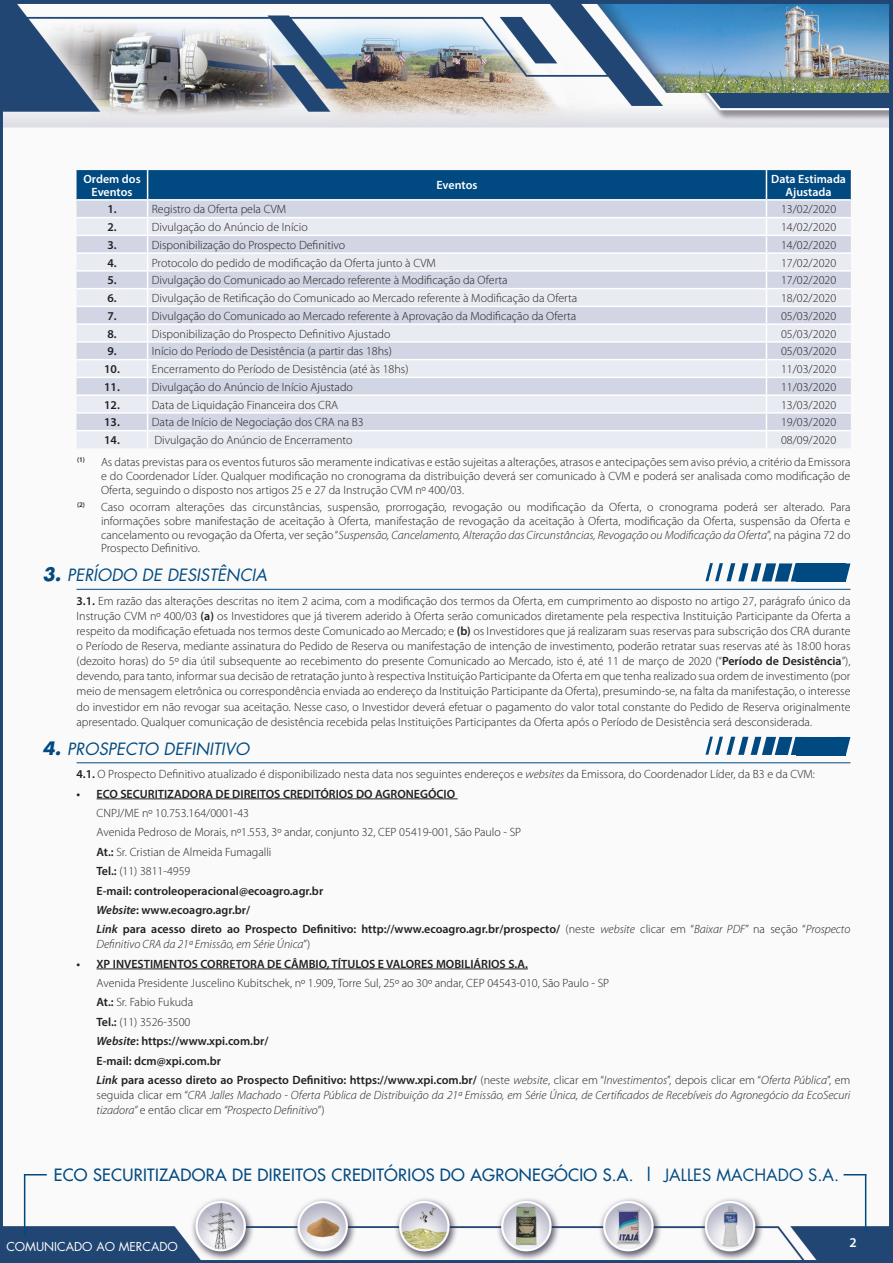
<style>
.page{position:relative;width:893px;height:1263px;background:#fff}
.page>*{position:absolute;margin:0;border:0;box-sizing:border-box;transform-origin:0 0}
.t1{font:16.5px "Futura";letter-spacing:.02em;color:#014a81}
.t2{font:italic 16.5px "Futura";color:#014a81}
.Heading{font:600 13.5px "Myriad Pro";color:#fff}
.Body_Text_2{font:300 12px/15.1px "Myriad Pro";color:#231f20;text-align:justify}
.t3{font:600 12px/15.1px "Myriad Pro";color:#231f20}
.t4{font:italic 300 12px/15.1px "Myriad Pro";color:#231f20;text-align:justify}
.t5{font:600 12px/12.8px "Myriad Pro";color:#fff;text-align:center}
.t6{font:12px "Futura";color:#fff}
.s1{font-style:italic}
.s2{font-weight:700;font-size:18px}
.s3{font-weight:600}
.s4{font-weight:300}
.s5{font-weight:300;font-style:italic}
.s6{font-weight:600;font-style:normal}
.s7{font-style:normal}
.s8{font-style:inherit}
</style>
<div class="page">
<img style="left:0;top:0;width:893px;height:1263px">
<hr style="left:24px;top:1175px;width:1px;height:60px;background:#014a81">
<hr style="left:865px;top:1175px;width:1px;height:56px;background:#014a81">
<svg style="left:24px;top:1174px;width:23px;height:1px"></svg>
<svg style="left:843px;top:1174px;width:23px;height:1px"></svg>
<hr style="left:77px;top:589px;width:773px;height:1px;background:#014a81">
<hr style="left:77px;top:762px;width:773px;height:1px;background:#014a81">
<hr style="left:97px;top:798px;width:361px;height:1px;background:#231f20">
<hr style="left:97px;top:968px;width:431px;height:1px;background:#231f20">
<svg style="left:77px;top:170px;width:774px;height:278px;background:#c8d2e1"></svg>
<svg style="left:845px;top:563px;width:5px;height:18px"></svg>
<svg style="left:705px;top:563px;width:91px;height:18px"></svg>
<div style="left:796px;top:563px;width:49px;height:19px;background:#014a81"></div>
<svg style="left:845px;top:737px;width:5px;height:18px"></svg>
<svg style="left:705px;top:737px;width:91px;height:18px"></svg>
<div style="left:796px;top:737px;width:49px;height:18px;background:#014a81"></div>
<p class="t5" style="left:83px;top:172px;width:59px">Ordem dos<br>Eventos</p>
<p class="t5" style="left:437px;top:178px;width:42px">Eventos</p>
<p class="t5" style="left:771px;top:172px;width:76px">Data Estimada<br>Ajustada</p>
<p class="t3" style="left:107px;top:201px;width:11px">1.</p>
<p class="Body_Text_2" style="left:152px;top:202px;width:136px">Registro da Oferta pela CVM</p>
<p class="Body_Text_2" style="left:781px;top:202px;width:57px">13/02/2020</p>
<p class="t3" style="left:107px;top:219px;width:11px">2.</p>
<p class="Body_Text_2" style="left:152px;top:220px;width:157px">Divulgação do Anúncio de Início</p>
<p class="Body_Text_2" style="left:781px;top:220px;width:57px">14/02/2020</p>
<p class="t3" style="left:107px;top:237px;width:11px">3.</p>
<p class="Body_Text_2" style="left:152px;top:237px;width:195px">Disponibilização do Prospecto Definitivo</p>
<p class="Body_Text_2" style="left:781px;top:237px;width:57px">14/02/2020</p>
<p class="t3" style="left:107px;top:255px;width:11px">4.</p>
<p class="Body_Text_2" style="left:152px;top:255px;width:285px">Protocolo do pedido de modificação da Oferta junto à CVM</p>
<p class="Body_Text_2" style="left:781px;top:255px;width:57px">17/02/2020</p>
<p class="t3" style="left:107px;top:272px;width:11px">5.</p>
<p class="Body_Text_2" style="left:152px;top:273px;width:357px">Divulgação do Comunicado ao Mercado referente à Modificação da Oferta</p>
<p class="Body_Text_2" style="left:781px;top:273px;width:57px">17/02/2020</p>
<p class="t3" style="left:107px;top:290px;width:11px">6.</p>
<p class="Body_Text_2" style="left:152px;top:291px;width:427px">Divulgação de Retificação do Comunicado ao Mercado referente à Modificação da Oferta</p>
<p class="Body_Text_2" style="left:781px;top:291px;width:57px">18/02/2020</p>
<p class="t3" style="left:107px;top:308px;width:11px">7.</p>
<p class="Body_Text_2" style="left:152px;top:308px;width:426px">Divulgação do Comunicado ao Mercado referente à Aprovação da Modificação da Oferta</p>
<p class="Body_Text_2" style="left:781px;top:308px;width:57px">05/03/2020</p>
<p class="t3" style="left:107px;top:326px;width:11px">8.</p>
<p class="Body_Text_2" style="left:152px;top:326px;width:240px">Disponibilização do Prospecto Definitivo Ajustado</p>
<p class="Body_Text_2" style="left:781px;top:326px;width:57px">05/03/2020</p>
<p class="t3" style="left:107px;top:343px;width:11px">9.</p>
<p class="Body_Text_2" style="left:152px;top:344px;width:242px">Início do Período de Desistência (a partir das 18hs)</p>
<p class="Body_Text_2" style="left:781px;top:344px;width:57px">05/03/2020</p>
<p class="t3" style="left:104px;top:361px;width:17px">10.</p>
<p class="Body_Text_2" style="left:152px;top:362px;width:258px">Encerramento do Período de Desistência (até às 18hs)</p>
<p class="Body_Text_2" style="left:781px;top:362px;width:57px">11/03/2020</p>
<p class="t3" style="left:104px;top:379px;width:17px">11.</p>
<p class="Body_Text_2" style="left:152px;top:379px;width:203px">Divulgação do Anúncio de Início Ajustado</p>
<p class="Body_Text_2" style="left:781px;top:379px;width:57px">11/03/2020</p>
<p class="t3" style="left:104px;top:397px;width:17px">12.</p>
<p class="Body_Text_2" style="left:152px;top:397px;width:188px">Data de Liquidação Financeira dos CRA</p>
<p class="Body_Text_2" style="left:781px;top:397px;width:57px">13/03/2020</p>
<p class="t3" style="left:104px;top:414px;width:17px">13.</p>
<p class="Body_Text_2" style="left:152px;top:415px;width:213px">Data de Início de Negociação dos CRA na B3</p>
<p class="Body_Text_2" style="left:781px;top:415px;width:57px">19/03/2020</p>
<p class="t3" style="left:104px;top:432px;width:17px">14.</p>
<p class="Body_Text_2" style="left:154px;top:433px;width:199px">Divulgação do Anúncio de Encerramento</p>
<p class="Body_Text_2" style="left:781px;top:433px;width:57px">08/09/2020</p>
<p class="Body_Text_2" style="left:101px;top:456px;width:751px;line-height:13.6px;text-indent:-24px"><sup>(1)</sup> As datas previstas para os eventos futuros são meramente indicativas e estão sujeitas a alterações, atrasos e antecipações sem aviso prévio, a critério da Emissora e do Coordenador Líder. Qualquer modificação no cronograma da distribuição deverá ser comunicado à CVM e poderá ser analisada como modificação de Oferta, seguindo o disposto nos artigos 25 e 27 da Instrução CVM nº 400/03.</p>
<p class="Body_Text_2" style="left:101px;top:501px;width:751px;line-height:13.6px;text-indent:-24px"><sup>(2)</sup> Caso ocorram alterações das circunstâncias, suspensão, prorrogação, revogação ou modificação da Oferta, o cronograma poderá ser alterado. Para informações sobre manifestação de aceitação à Oferta, manifestação de revogação da aceitação à Oferta, modificação da Oferta, suspensão da Oferta e cancelamento ou revogação da Oferta, ver seção “<span class="s1">Suspensão, Cancelamento, Alteração das Circunstâncias, Revogação ou Modificação da Oferta</span>”, na página 72 do Prospecto Definitivo.</p>
<p class="t2" style="left:43px;top:564px;width:226px"><span class="s2">3.</span> PERÍODO DE DESISTÊNCIA</p>
<p class="Body_Text_2" style="left:77px;top:593px;width:775px"><span class="s3">3.1.</span> Em razão das alterações descritas no item 2 acima, com a modificação dos termos da Oferta, em cumprimento ao disposto no artigo 27, parágrafo único da Instrução CVM nº 400/03 <span class="s3">(a)</span> os Investidores que já tiverem aderido à Oferta serão comunicados diretamente pela respectiva Instituição Participante da Oferta a respeito da modificação efetuada nos termos deste Comunicado ao Mercado; e <span class="s3">(b)</span> os Investidores que já realizaram suas reservas para subscrição dos CRA durante o Período de Reserva, mediante assinatura do Pedido de Reserva ou manifestação de intenção de investimento, poderão retratar suas reservas até às 18:00 horas (dezoito horas) do 5º dia útil subsequente ao recebimento do presente Comunicado ao Mercado, isto é, até 11 de março de 2020 (“<span class="s3">Período de Desistência</span>”), devendo, para tanto, informar sua decisão de retratação junto à respectiva Instituição Participante da Oferta em que tenha realizado sua ordem de investimento (por meio de mensagem eletrônica ou correspondência enviada ao endereço da Instituição Participante da Oferta), presumindo-se, na falta da manifestação, o interesse do investidor em não revogar sua aceitação. Nesse caso, o Investidor deverá efetuar o pagamento do valor total constante do Pedido de Reserva originalmente apresentado. Qualquer comunicação de desistência recebida pelas Instituições Participantes da Oferta após o Período de Desistência será desconsiderada.</p>
<p class="t2" style="left:43px;top:737px;width:208px"><span class="s2">4.</span> PROSPECTO DEFINITIVO</p>
<p class="Body_Text_2" style="left:77px;top:767px;width:740px"><span class="s3">4.1.</span> O Prospecto Definitivo atualizado é disponibilizado nesta data nos seguintes endereços e <span class="s1">websites</span> da Emissora, do Coordenador Líder, da B3 e da CVM:</p>
<p class="t3" style="left:77px;top:786px;width:380px">• ECO SECURITIZADORA DE DIREITOS CREDITÓRIOS DO AGRONEGÓCIO</p>
<p class="Body_Text_2" style="left:97px;top:806px;width:154px">CNPJ/ME nº 10.753.164/0001-43</p>
<p class="Body_Text_2" style="left:97px;top:825px;width:426px">Avenida Pedroso de Morais, nº1.553, 3º andar, conjunto 32, CEP 05419-001, São Paulo - SP</p>
<p class="Body_Text_2" style="left:97px;top:844px;width:176px"><span class="s3">At.:</span> Sr. Cristian de Almeida Fumagalli</p>
<p class="Body_Text_2" style="left:97px;top:864px;width:95px"><span class="s3">Tel.:</span> (11) 3811-4959</p>
<p class="t3" style="left:97px;top:882px;width:228px">E-mail: controleoperacional@ecoagro.agr.br</p>
<p class="t3" style="left:97px;top:902px;width:155px"><span class="s1">Website</span>: www.ecoagro.agr.br/</p>
<p class="t3" style="left:97px;top:921px;width:755px"><span class="s1">Link</span> para acesso direto ao Prospecto Definitivo: http://www.ecoagro.agr.br/prospecto/ <span class="s4">(neste</span> <span class="s5">website</span> <span class="s4">clicar em “</span><span class="s5">Baixar PDF</span><span class="s4">” na seção “</span><span class="s5">Prospecto<br>Definitivo CRA da 21ª Emissão, em Série Única</span><span class="s4">”)</span></p>
<p class="t3" style="left:77px;top:956px;width:453px">• XP INVESTIMENTOS CORRETORA DE CÂMBIO, TÍTULOS E VALORES MOBILIÁRIOS S.A.</p>
<p class="Body_Text_2" style="left:97px;top:976px;width:514px">Avenida Presidente Juscelino Kubitschek, nº 1.909, Torre Sul, 25º ao 30º andar, CEP 04543-010, São Paulo - SP</p>
<p class="Body_Text_2" style="left:97px;top:995px;width:98px"><span class="s3">At.:</span> Sr. Fabio Fukuda</p>
<p class="Body_Text_2" style="left:97px;top:1014px;width:95px"><span class="s3">Tel.:</span> (11) 3526-3500</p>
<p class="t3" style="left:97px;top:1033px;width:173px"><span class="s1">Website</span>: https://www.xpi.com.br/</p>
<p class="t3" style="left:97px;top:1053px;width:126px">E-mail: dcm@xpi.com.br</p>
<p class="t4" style="left:97px;top:1073px;width:755px"><span class="s3">Link</span> <span class="s6">para acesso direto ao Prospecto Definitivo: https://www.xpi.com.br/</span> <span class="s7">(neste</span> website<span class="s7">, clicar em “</span>Investimentos<span class="s7">”, depois clicar em “</span>Oferta Pública<span class="s7">”, em seguida clicar em “</span>CRA Jalles Machado - Oferta Pública de Distribuição da 21ª Emissão, em Série Única, de Certificados de Recebíveis do Agronegócio da EcoSecuri tizadora” <span class="s7">e então clicar em</span> “Prospecto Definitivo<span class="s7">”)</span></p>
<h1 class="t1" style="left:54px;top:1164px;width:787px">ECO SECURITIZADORA DE DIREITOS CREDITÓRIOS DO AGRONEGÓCIO S.A. | <span class="s8">JALLES MACHADO S.A.</span></h1>
<p class="t6" style="left:6px;top:1238px;width:173px">COMUNICADO AO MERCADO</p>
<p class="Heading" style="left:849px;top:1234px;width:9px">2</p>
</div>
